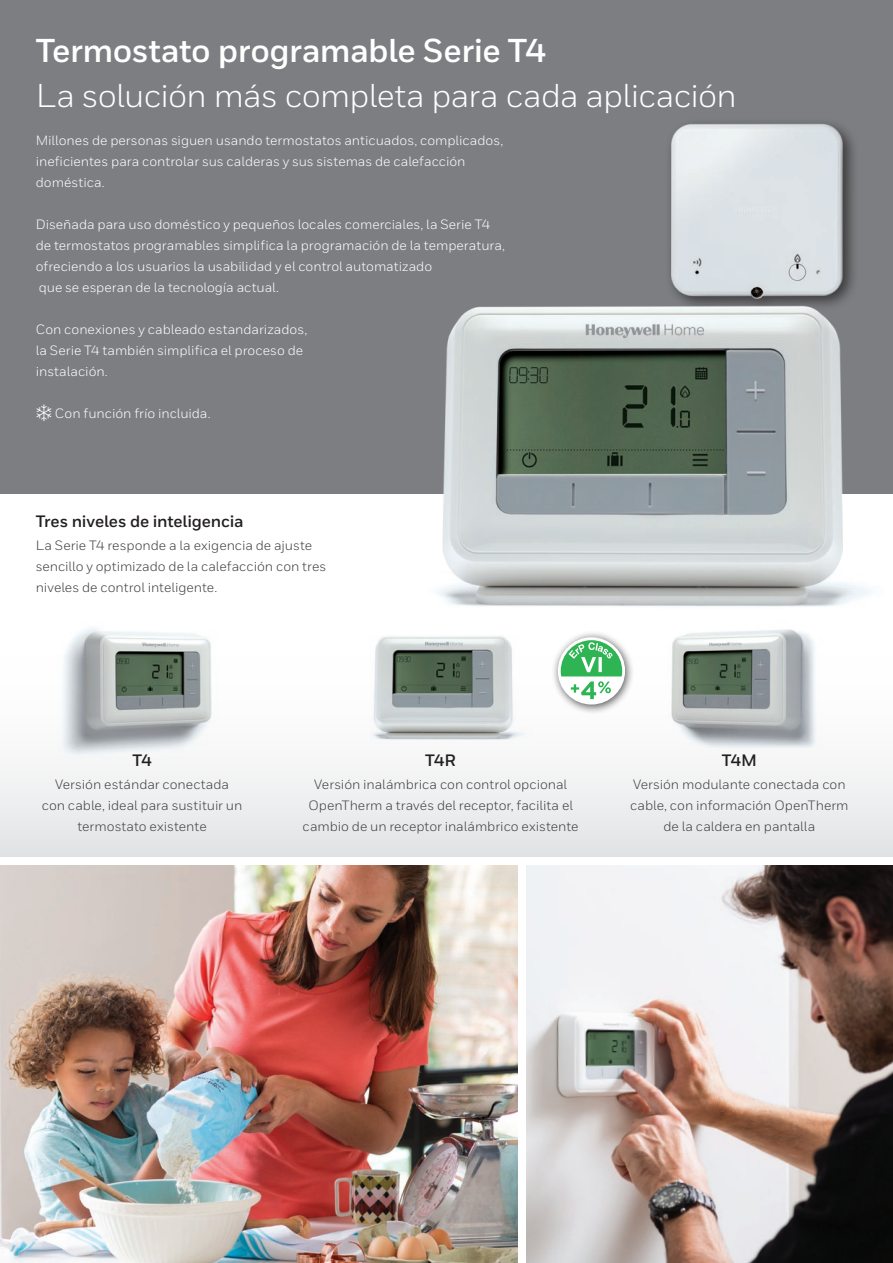
<style>
.page{position:relative;width:893px;height:1263px;background:#fff}
.page>*{position:absolute;margin:0;border:0;box-sizing:border-box;transform-origin:0 0}
.t1{font:33px "Honeywell Sans";letter-spacing:-.02em;color:#fff}
.t2{font:700 33px "Honeywell Sans";letter-spacing:-.02em;color:#fff}
.t3{font:700 16.5px "Honeywell Sans";letter-spacing:-.01em;color:#231f20}
.t4{font:13.5px/21px "Honeywell Sans";color:#fff}
.t5{font:13.5px/21px "Honeywell Sans";color:#3e3e3f;text-align:center}
</style>
<div class="page">
<div style="left:0;top:646px;width:893px;height:211px;background:linear-gradient(to bottom,#fff,#e6e6e8)"></div>
<img style="left:0;top:865px;width:518px;height:398px">
<img style="left:527px;top:865px;width:365px;height:397px">
<div style="left:0;top:0;width:893px;height:494px;background:#7c7e81"></div>
<img style="left:670px;top:123px;width:184px;height:153px">
<img style="left:437px;top:276px;width:436px;height:331px">
<img style="left:24px;top:628px;width:251px;height:137px">
<img style="left:324px;top:601px;width:239px;height:160px">
<div style="left:551px;top:630px;width:84px;height:84px;background:#231f20;opacity:.75"></div>
<div style="left:558px;top:637px;width:67px;height:67px;background:#fff;border-radius:50%"></div>
<svg style="left:561px;top:640px;width:61px;height:59px"></svg>
<img style="left:663px;top:597px;width:165px;height:169px">
<h1 class="t2" style="left:36px;top:31px;width:512px">Termostato programable Serie T4</h1>
<h1 class="t1" style="left:36px;top:76px;width:703px">La solución más completa para cada aplicación</h1>
<p class="t4" style="left:36px;top:130px;width:469px">Millones de personas siguen usando termostatos anticuados, complicados, ineficientes para controlar sus calderas y sus sistemas de calefacción doméstica.</p>
<p class="t4" style="left:36px;top:214px;width:471px">Diseñada para uso doméstico y pequeños locales comerciales, la Serie T4 de termostatos programables simplifica la programación de la temperatura, ofreciendo a los usuarios la usabilidad y el control automatizado<br>que se esperan de la tecnología actual.</p>
<p class="t4" style="left:36px;top:319px;width:273px">Con conexiones y cableado estandarizados, la Serie T4 también simplifica el proceso de instalación.</p>
<p class="t4" style="left:36px;top:403px;width:176px">❄ Con función frío incluida.</p>
<p class="t3" style="left:36px;top:511px;width:209px">Tres niveles de inteligencia</p>
<p class="t5" style="left:36px;top:535px;width:292px;text-align:left">La Serie T4 responde a la exigencia de ajuste sencillo y optimizado de la calefacción con tres niveles de control inteligente.</p>
<p class="t3" style="left:132px;top:750px;width:21px">T4</p>
<p class="t5" style="left:42px;top:774px;width:202px">Versión estándar conectada con cable, ideal para sustituir un termostato existente</p>
<p class="t3" style="left:425px;top:750px;width:32px">T4R</p>
<p class="t5" style="left:303px;top:774px;width:278px">Versión inalámbrica con control opcional<br>OpenTherm a través del receptor, facilita el cambio de un receptor inalámbrico existente</p>
<p class="t3" style="left:722px;top:750px;width:37px">T4M</p>
<p class="t5" style="left:630px;top:774px;width:220px">Versión modulante conectada con cable, con información OpenTherm de la caldera en pantalla</p>
</div>
